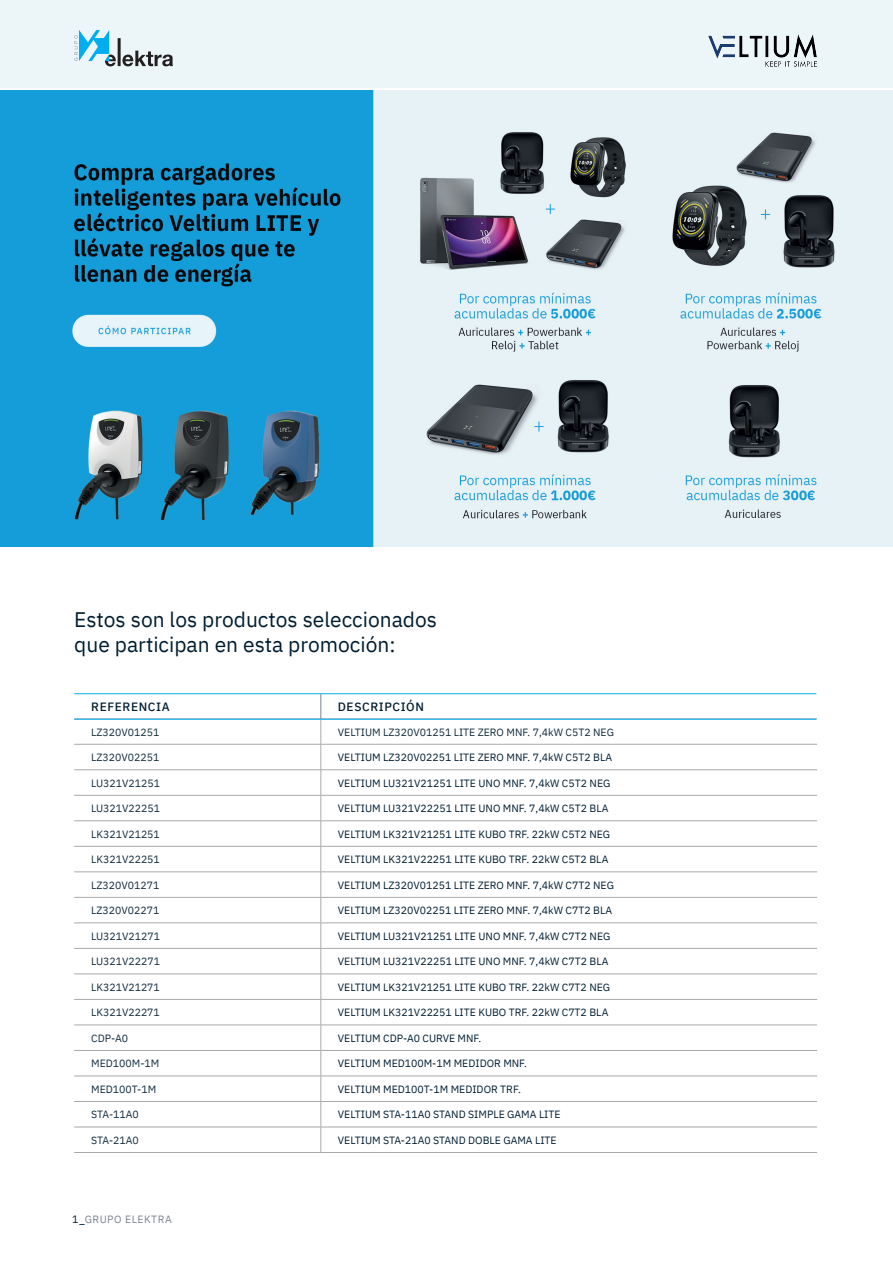
<style>
.page{position:relative;width:893px;height:1263px;background:#fff}
.page>*{position:absolute;margin:0;border:0;box-sizing:border-box;transform-origin:0 0}
.t1{font:21px/25.5px "IBM Plex Sans";color:#001d31}
.t2{font:500 12px "IBM Plex Sans";letter-spacing:.05em;color:#001d31}
.t3{font:10.5px "IBM Plex Sans";color:#001d31}
.t4{font:10.5px "IBM Plex Sans";color:#122b3d}
.t5{font:10.5px "IBM Plex Sans";letter-spacing:.05em;color:#7c828f}
.s1{color:#001d31}
</style>
<div class="page">
<div style="left:0;top:90px;width:173px;height:457px;background:#149dd9"></div>
<div style="left:0;top:0;width:893px;height:87px;background:#ecf6f9"></div>
<img style="left:72px;top:90px;width:815px;height:457px">
<svg style="left:74px;top:30px;width:99px;height:36px"></svg>
<img style="left:708px;top:34px;width:108px;height:32px">
<hr style="left:74px;top:718px;width:247px;height:1px;background:#a8a9ad">
<hr style="left:321px;top:718px;width:496px;height:1px;background:#a8a9ad">
<hr style="left:74px;top:744px;width:247px;height:1px;background:#a8a9ad">
<hr style="left:321px;top:744px;width:496px;height:1px;background:#a8a9ad">
<hr style="left:74px;top:769px;width:247px;height:1px;background:#a8a9ad">
<hr style="left:321px;top:769px;width:496px;height:1px;background:#a8a9ad">
<hr style="left:74px;top:795px;width:247px;height:1px;background:#a8a9ad">
<hr style="left:321px;top:795px;width:496px;height:1px;background:#a8a9ad">
<hr style="left:74px;top:820px;width:247px;height:1px;background:#a8a9ad">
<hr style="left:321px;top:820px;width:496px;height:1px;background:#a8a9ad">
<hr style="left:74px;top:846px;width:247px;height:1px;background:#a8a9ad">
<hr style="left:321px;top:846px;width:496px;height:1px;background:#a8a9ad">
<hr style="left:74px;top:871px;width:247px;height:1px;background:#a8a9ad">
<hr style="left:321px;top:871px;width:496px;height:1px;background:#a8a9ad">
<hr style="left:74px;top:897px;width:247px;height:1px;background:#a8a9ad">
<hr style="left:321px;top:897px;width:496px;height:1px;background:#a8a9ad">
<hr style="left:74px;top:923px;width:247px;height:1px;background:#a8a9ad">
<hr style="left:321px;top:923px;width:496px;height:1px;background:#a8a9ad">
<hr style="left:74px;top:948px;width:247px;height:1px;background:#a8a9ad">
<hr style="left:321px;top:948px;width:496px;height:1px;background:#a8a9ad">
<hr style="left:74px;top:974px;width:247px;height:1px;background:#a8a9ad">
<hr style="left:321px;top:974px;width:496px;height:1px;background:#a8a9ad">
<hr style="left:74px;top:999px;width:247px;height:1px;background:#a8a9ad">
<hr style="left:321px;top:999px;width:496px;height:1px;background:#a8a9ad">
<hr style="left:74px;top:1025px;width:247px;height:1px;background:#a8a9ad">
<hr style="left:321px;top:1025px;width:496px;height:1px;background:#a8a9ad">
<hr style="left:74px;top:1050px;width:247px;height:1px;background:#a8a9ad">
<hr style="left:321px;top:1050px;width:496px;height:1px;background:#a8a9ad">
<hr style="left:74px;top:1076px;width:247px;height:1px;background:#a8a9ad">
<hr style="left:321px;top:1076px;width:496px;height:1px;background:#a8a9ad">
<hr style="left:74px;top:1101px;width:247px;height:1px;background:#a8a9ad">
<hr style="left:321px;top:1101px;width:496px;height:1px;background:#a8a9ad">
<hr style="left:74px;top:1127px;width:247px;height:1px;background:#a8a9ad">
<hr style="left:321px;top:1127px;width:496px;height:1px;background:#a8a9ad">
<hr style="left:74px;top:1152px;width:247px;height:1px;background:#a8a9ad">
<hr style="left:321px;top:1152px;width:496px;height:1px;background:#a8a9ad">
<svg style="left:321px;top:694px;width:1px;height:458px"></svg>
<hr style="left:74px;top:693px;width:247px;height:1px;background:#00aeef">
<hr style="left:321px;top:693px;width:495px;height:1px;background:#00aeef">
<hr style="left:74px;top:719px;width:247px;height:1px;background:#00aeef">
<hr style="left:321px;top:719px;width:495px;height:1px;background:#00aeef">
<h1 class="t1" style="left:74px;top:605px;width:364px">Estos son los productos seleccionados que participan en esta promoción:</h1>
<p class="t2" style="left:91px;top:698px;width:80px">REFERENCIA</p>
<p class="t2" style="left:338px;top:698px;width:88px">DESCRIPCIÓN</p>
<p class="t4" style="left:91px;top:724px;width:70px">LZ320V01251</p>
<p class="t4" style="left:338px;top:724px;width:278px">VELTIUM LZ320V01251 LITE ZERO MNF. 7,4kW C5T2 NEG</p>
<p class="t4" style="left:91px;top:749px;width:70px">LZ320V02251</p>
<p class="t3" style="left:338px;top:749px;width:276px">VELTIUM LZ320V02251 LITE ZERO MNF. 7,4kW C5T2 BLA</p>
<p class="t4" style="left:91px;top:775px;width:70px">LU321V21251</p>
<p class="t3" style="left:338px;top:775px;width:274px">VELTIUM LU321V21251 LITE UNO MNF. 7,4kW C5T2 NEG</p>
<p class="t4" style="left:91px;top:800px;width:70px">LU321V22251</p>
<p class="t3" style="left:338px;top:800px;width:272px">VELTIUM LU321V22251 LITE UNO MNF. 7,4kW C5T2 BLA</p>
<p class="t4" style="left:91px;top:826px;width:70px">LK321V21251</p>
<p class="t3" style="left:338px;top:826px;width:274px">VELTIUM LK321V21251 LITE KUBO TRF. 22kW C5T2 NEG</p>
<p class="t4" style="left:91px;top:851px;width:70px">LK321V22251</p>
<p class="t3" style="left:338px;top:851px;width:272px">VELTIUM LK321V22251 LITE KUBO TRF. 22kW C5T2 BLA</p>
<p class="t4" style="left:91px;top:877px;width:70px">LZ320V01271</p>
<p class="t3" style="left:338px;top:877px;width:278px">VELTIUM LZ320V01251 LITE ZERO MNF. 7,4kW C7T2 NEG</p>
<p class="t4" style="left:91px;top:902px;width:70px">LZ320V02271</p>
<p class="t3" style="left:338px;top:902px;width:276px">VELTIUM LZ320V02251 LITE ZERO MNF. 7,4kW C7T2 BLA</p>
<p class="t4" style="left:91px;top:928px;width:70px">LU321V21271</p>
<p class="t3" style="left:338px;top:928px;width:274px">VELTIUM LU321V21251 LITE UNO MNF. 7,4kW C7T2 NEG</p>
<p class="t4" style="left:91px;top:953px;width:70px">LU321V22271</p>
<p class="t3" style="left:338px;top:953px;width:272px">VELTIUM LU321V22251 LITE UNO MNF. 7,4kW C7T2 BLA</p>
<p class="t4" style="left:91px;top:979px;width:70px">LK321V21271</p>
<p class="t3" style="left:338px;top:979px;width:274px">VELTIUM LK321V21251 LITE KUBO TRF. 22kW C7T2 NEG</p>
<p class="t4" style="left:91px;top:1004px;width:70px">LK321V22271</p>
<p class="t3" style="left:338px;top:1004px;width:272px">VELTIUM LK321V22251 LITE KUBO TRF. 22kW C7T2 BLA</p>
<p class="t4" style="left:91px;top:1030px;width:38px">CDP-A0</p>
<p class="t3" style="left:338px;top:1030px;width:145px">VELTIUM CDP-A0 CURVE MNF.</p>
<p class="t4" style="left:91px;top:1055px;width:70px">MED100M-1M</p>
<p class="t3" style="left:338px;top:1055px;width:191px">VELTIUM MED100M-1M MEDIDOR MNF.</p>
<p class="t4" style="left:91px;top:1081px;width:67px">MED100T-1M</p>
<p class="t3" style="left:338px;top:1081px;width:185px">VELTIUM MED100T-1M MEDIDOR TRF.</p>
<p class="t4" style="left:91px;top:1106px;width:49px">STA-11A0</p>
<p class="t3" style="left:338px;top:1106px;width:224px">VELTIUM STA-11A0 STAND SIMPLE GAMA LITE</p>
<p class="t4" style="left:91px;top:1132px;width:49px">STA-21A0</p>
<p class="t3" style="left:338px;top:1132px;width:220px">VELTIUM STA-21A0 STAND DOBLE GAMA LITE</p>
<p class="t5" style="left:72px;top:1211px;width:101px"><span class="s1">1_</span>GRUPO ELEKTRA</p>
</div>
